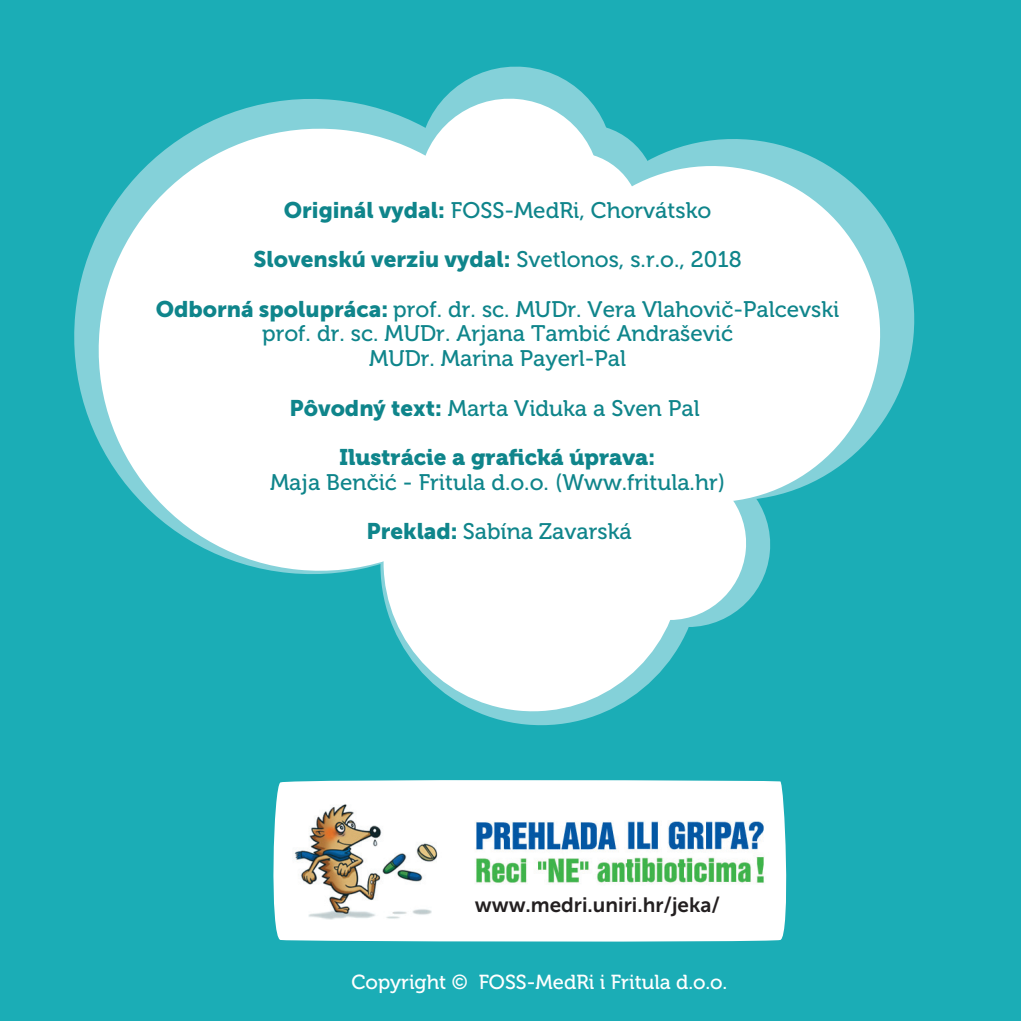
<style>
.page{position:relative;width:1021px;height:1021px;background:#fff}
.page>*{position:absolute;margin:0;border:0;box-sizing:border-box;transform-origin:0 0}
.t1{font:22.5px/24.8px "Museo 500";color:#0f858b;text-align:center}
.t2{font:22.5px "Museo Sans 900";color:#0f858b}
.t3{font:20.7px "Museo Sans 700";color:#231f20}
.t4{font:20.25px "Museo 500";color:#fff}
.s1{font-family:"Museo Sans 900"}
.s2{font-family:"Museo 500"}
.s3{font-family:"Museo 900"}
</style>
<div class="page">
<div style="left:0;top:0;width:1020px;height:1020px;background:#1badb6"></div>
<svg style="left:273px;top:780px;width:514px;height:162px;background:#f2fafb"></svg>
<img style="left:287px;top:801px;width:485px;height:119px">
<svg style="left:74px;top:99px;width:331px;height:317px"></svg>
<svg style="left:494px;top:718px;width:94px;height:8px"></svg>
<svg style="left:660px;top:139px;width:255px;height:274px"></svg>
<svg style="left:88px;top:118px;width:326px;height:456px;background:#d7f0f2"></svg>
<svg style="left:376px;top:405px;width:311px;height:313px;background:#d3eff1"></svg>
<svg style="left:536px;top:158px;width:352px;height:352px;background:#d1eef0"></svg>
<svg style="left:414px;top:66px;width:246px;height:127px"></svg>
<svg style="left:589px;top:458px;width:185px;height:173px;background:#d9f1f3"></svg>
<div style="left:398px;top:193px;width:306px;height:306px;background:#fff"></div>
<p class="t1" style="left:284px;top:198px;width:429px"><span class="s1">Originál vydal:</span> FOSS-MedRi, Chorvátsko</p>
<p class="t2" style="left:253px;top:246px;width:490px">Slovenskú verziu vydal: <span class="s2">Svetlonos, s.r.o., 2018</span></p>
<p class="t1" style="left:156px;top:297px;width:685px"><span class="s1">Odborná spolupráca:</span> prof. dr. sc. MUDr. Vera Vlahovič-Palcevski prof. dr. sc. MUDr. Arjana Tambić Andrašević<br>MUDr. Marina Payerl-Pal</p>
<p class="t1" style="left:289px;top:396px;width:412px"><span class="s1">Pôvodný text:</span> Marta Viduka a Sven Pal</p>
<p class="t1" style="left:270px;top:445px;width:456px"><span class="s3">Ilustrácie a grafická úprava:<br></span>Maja Benčić - Fritula d.o.o. (Www.fritula.hr)</p>
<p class="t1" style="left:366px;top:519px;width:267px"><span class="s1">Preklad:</span> Sabína Zavarská</p>
<p class="t3" style="left:475px;top:893px;width:247px">www.medri.uniri.hr/jeka/</p>
<p class="t4" style="left:351px;top:970px;width:377px">Copyright © FOSS-MedRi i Fritula d.o.o.</p>
</div>
